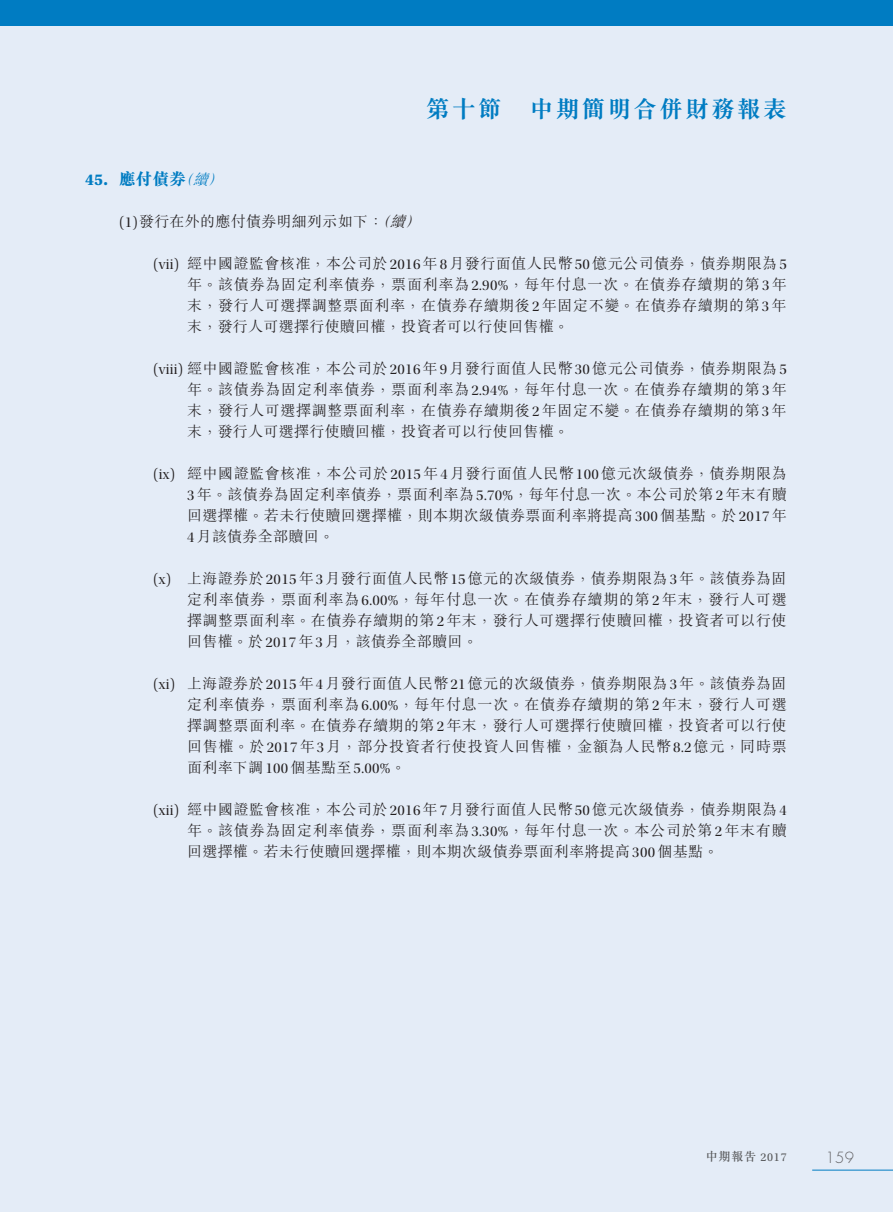
<style>
.page{position:relative;width:893px;height:1212px;background:#e4ecf7}
.page>*{position:absolute;margin:0;border:0;box-sizing:border-box;transform-origin:0 0}
.t1{font:700 24px "M Sung HK";letter-spacing:.08em;color:#007cc2}
._3__標題{font:800 16.5px "M Sung HK";color:#007cc2}
._1__內文{font:300 15px/21px "M Sung HK";letter-spacing:.03em;color:#231f20;text-align:justify}
.t2{font:300 15px "Futura Std";color:#636366}
.t3{font:500 12px "M Sung HK";color:#57585a}
.s1{font-family:"Utopia Std Bold Capt";font-weight:400}
.s2{font-weight:300;font-style:italic;font-size:15px}
.s3{font-family:"Utopia Std Disp";font-weight:400}
.s4{font-style:italic}
.s5{font-family:"Utopia Std";font-weight:400}
</style>
<div class="page">
<div style="left:0;top:0;width:893px;height:26px;background:#007cc2"></div>
<hr style="left:812px;top:1170px;width:81px;height:1px;background:#007cc2">
<h1 class="t1" style="left:426px;top:97px;width:362px">第十節 中期簡明合併財務報表</h1>
<p class="_3__標題" style="left:85px;top:170px;width:145px"><span class="s1">45.</span> 應付債券<span class="s2">（續）</span></p>
<p class="_1__內文" style="left:119px;top:210px;width:308px"><span class="s3">(1)</span>發行在外的應付債券明細列示如下：<span class="s4">（續）</span></p>
<p class="_1__內文" style="left:187px;top:252px;width:601px;text-indent:-34px"><span class="s3">(vii)</span> 經中國證監會核准，本公司於<span class="s3">2016</span>年<span class="s3">8</span>月發行面值人民幣<span class="s3">50</span>億元公司債券，債券期限為<span class="s3">5</span>年。該債券為固定利率債券，票面利率為<span class="s3">2.90%</span>，每年付息一次。在債券存續期的第<span class="s3">3</span>年末，發行人可選擇調整票面利率，在債券存續期後<span class="s3">2</span>年固定不變。在債券存續期的第<span class="s3">3</span>年末，發行人可選擇行使贖回權，投資者可以行使回售權。</p>
<p class="_1__內文" style="left:187px;top:357px;width:601px;text-indent:-34px"><span class="s3">(viii)</span> 經中國證監會核准，本公司於<span class="s3">2016</span>年<span class="s3">9</span>月發行面值人民幣<span class="s3">30</span>億元公司債券，債券期限為<span class="s3">5</span>年。該債券為固定利率債券，票面利率為<span class="s3">2.94%</span>，每年付息一次。在債券存續期的第<span class="s3">3</span>年末，發行人可選擇調整票面利率，在債券存續期後<span class="s3">2</span>年固定不變。在債券存續期的第<span class="s3">3</span>年末，發行人可選擇行使贖回權，投資者可以行使回售權。</p>
<p class="_1__內文" style="left:187px;top:462px;width:601px;text-indent:-34px"><span class="s3">(ix)</span> 經中國證監會核准，本公司於<span class="s3">2015</span>年<span class="s3">4</span>月發行面值人民幣<span class="s3">100</span>億元次級債券，債券期限為<span class="s3">3</span>年。該債券為固定利率債券，票面利率為<span class="s3">5.70%</span>，每年付息一次。本公司於第<span class="s3">2</span>年末有贖回選擇權。若未行使贖回選擇權，則本期次級債券票面利率將提高<span class="s3">300</span>個基點。於<span class="s3">2017</span>年<span class="s3">4</span>月該債券全部贖回。</p>
<p class="_1__內文" style="left:187px;top:567px;width:601px;text-indent:-34px"><span class="s3">(x)</span> 上海證券於<span class="s3">2015</span>年<span class="s3">3</span>月發行面值人民幣<span class="s3">15</span>億元的次級債券，債券期限為<span class="s3">3</span>年。該債券為固定利率債券，票面利率為<span class="s3">6.00%</span>，每年付息一次。在債券存續期的第<span class="s3">2</span>年末，發行人可選擇調整票面利率。在債券存續期的第<span class="s3">2</span>年末，發行人可選擇行使贖回權，投資者可以行使回售權。於<span class="s3">2017</span>年<span class="s3">3</span>月，該債券全部贖回。</p>
<p class="_1__內文" style="left:187px;top:672px;width:601px;text-indent:-34px"><span class="s3">(xi)</span> 上海證券於<span class="s3">2015</span>年<span class="s3">4</span>月發行面值人民幣<span class="s3">21</span>億元的次級債券，債券期限為<span class="s3">3</span>年。該債券為固定利率債券，票面利率為<span class="s3">6.00%</span>，每年付息一次。在債券存續期的第<span class="s3">2</span>年末，發行人可選擇調整票面利率。在債券存續期的第<span class="s3">2</span>年末，發行人可選擇行使贖回權，投資者可以行使回售權。於<span class="s3">2017</span>年<span class="s3">3</span>月，部分投資者行使投資人回售權，金額為人民幣<span class="s3">8.2</span>億元，同時票面利率下調<span class="s3">100</span>個基點至<span class="s3">5.00%</span>。</p>
<p class="_1__內文" style="left:187px;top:798px;width:601px;text-indent:-34px"><span class="s3">(xii)</span> 經中國證監會核准，本公司於<span class="s3">2016</span>年<span class="s3">7</span>月發行面值人民幣<span class="s3">50</span>億元次級債券，債券期限為<span class="s3">4</span>年。該債券為固定利率債券，票面利率為<span class="s3">3.30%</span>，每年付息一次。本公司於第<span class="s3">2</span>年末有贖回選擇權。若未行使贖回選擇權，則本期次級債券票面利率將提高<span class="s3">300</span>個基點。</p>
<p class="t3" style="left:706px;top:1148px;width:82px">中期報告 <span class="s5">2017</span></p>
<p class="t2" style="left:826px;top:1148px;width:30px">159</p>
</div>
